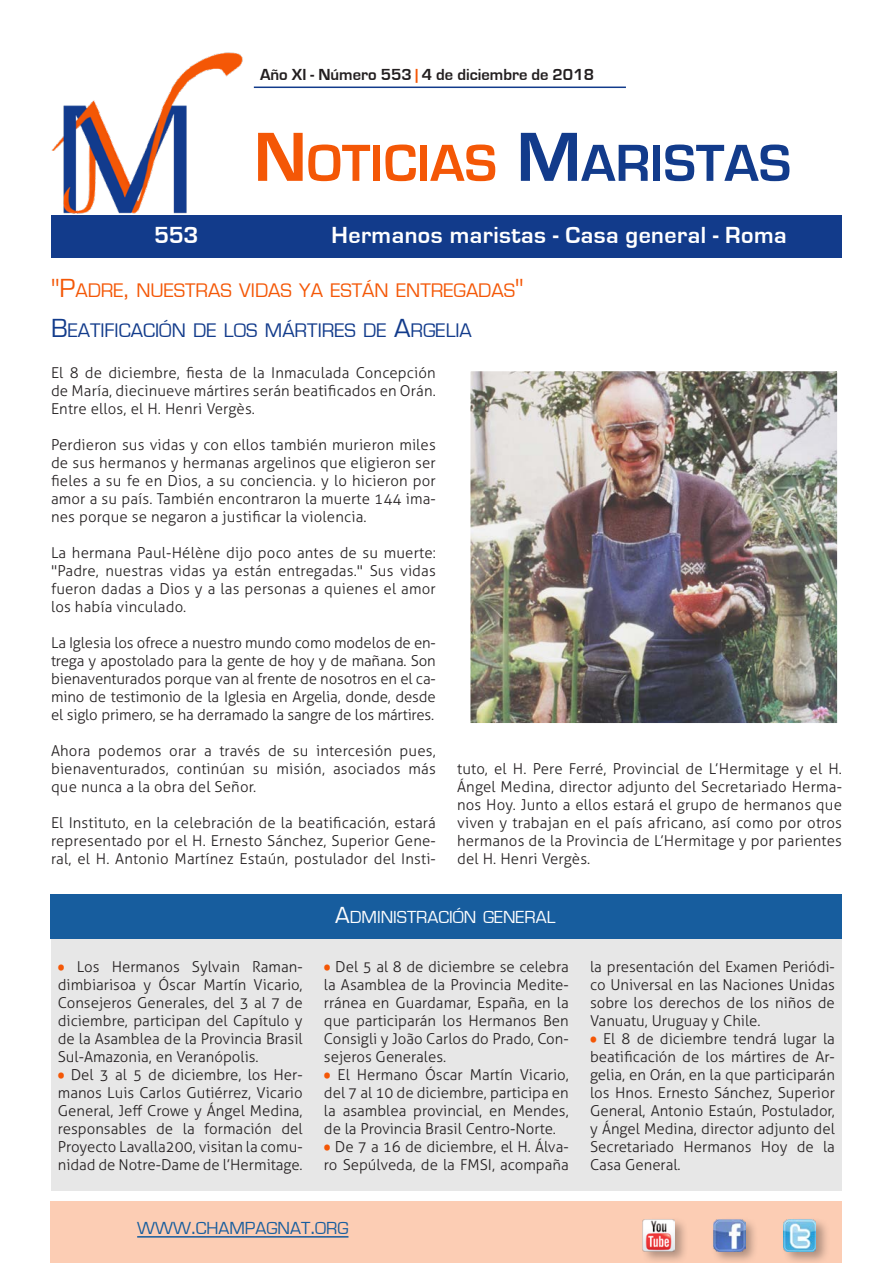
<style>
.page{position:relative;width:893px;height:1263px;background:#fff}
.page>*{position:absolute;margin:0;border:0;box-sizing:border-box;transform-origin:0 0}
.t1{font:700 54px "Eurostile";color:#f45706}
.t2{font:700 24px "Eurostile";letter-spacing:.02em;color:#fff}
.Titolo{font:20.25px "Eurostile";color:#f45706}
.Titolo-2{font:20.25px "Eurostile";color:#123b8b}
.TitoloBox{font:18px "Eurostile";color:#fff}
.t3{font:18px "Eurostile";color:#175d9e}
.t4{font:700 16.5px "Eurostile";color:#231f20}
.Testo_normal{font:300 15px/18px "Aller";letter-spacing:.01em;color:#231f20;text-align:justify}
.Testo_sinEspacio{font:300 15px/18px "Aller";color:#231f20;text-align:justify}
.s1{color:#f45706}
.s2{font-size:72px}
.s3{font-size:72px;color:#123b8b}
.s4{color:#123b8b}
.s5{font-size:27px}
.s6{font-family:"Berlin Sans FB";font-weight:400;color:#f45706}
.s7{font-size:24px}
</style>
<div class="page">
<div style="left:51px;top:215px;width:791px;height:43px;background:#123b8b"></div>
<div style="left:50px;top:1201px;width:792px;height:62px;background:#fccdb4"></div>
<hr style="left:137px;top:1236px;width:211px;height:1px;background:#175d9e">
<div style="left:711px;top:1217px;width:48px;height:46px;background:#231f20;opacity:.35"></div>
<img style="left:713px;top:1219px;width:32px;height:32px">
<div style="left:781px;top:1217px;width:49px;height:46px;background:#231f20;opacity:.35"></div>
<img style="left:784px;top:1219px;width:32px;height:32px">
<hr style="left:254px;top:87px;width:372px;height:1px;background:#123b8b">
<div style="left:641px;top:1217px;width:47px;height:46px;background:#231f20;opacity:.35"></div>
<img style="left:642px;top:1219px;width:33px;height:32px">
<img style="left:51px;top:52px;width:192px;height:162px">
<div style="left:51px;top:921px;width:791px;height:270px;background:#e7e7e7"></div>
<div style="left:50px;top:894px;width:792px;height:44px;background:#175d9e"></div>
<img style="left:471px;top:372px;width:365px;height:350px">
<p class="t4" style="left:260px;top:66px;width:335px">Año XI - Número 553 <span class="s1">|</span> 4 de diciembre de 2018</p>
<h1 class="t1" style="left:254px;top:134px;width:539px"><span class="s2">N</span>OTICIAS <span class="s3">M</span><span class="s4">ARISTAS</span></h1>
<h2 class="t2" style="left:154px;top:222px;width:46px">553</h2>
<h2 class="t2" style="left:332px;top:222px;width:457px">Hermanos maristas - Casa general - Roma</h2>
<p class="Titolo" style="left:51px;top:279px;width:474px"><span class="s5">"P</span>ADRE<span class="s5">,</span> NUESTRAS VIDAS YA ESTÁN ENTREGADAS<span class="s5">"</span></p>
<p class="Titolo-2" style="left:51px;top:319px;width:422px"><span class="s5">B</span>EATIFICACIÓN DE LOS MÁRTIRES DE <span class="s5">A</span>RGELIA</p>
<p class="Testo_normal" style="left:51px;top:364px;width:386px">El 8 de diciembre, fiesta de la Inmaculada Concepción de María, diecinueve mártires serán beatificados en Orán.<br>Entre ellos, el H. Henri Vergès.</p>
<p class="Testo_normal" style="left:51px;top:436px;width:386px">Perdieron sus vidas y con ellos también murieron miles de sus hermanos y hermanas argelinos que eligieron ser fieles a su fe en Dios, a su conciencia. y lo hicieron por amor a su país. También encontraron la muerte 144 ima&shy;nes porque se negaron a justificar la violencia.</p>
<p class="Testo_normal" style="left:51px;top:544px;width:386px">La hermana Paul-Hélène dijo poco antes de su muerte: "Padre, nuestras vidas ya están entregadas." Sus vidas fueron dadas a Dios y a las personas a quienes el amor los había vinculado.</p>
<p class="Testo_normal" style="left:51px;top:634px;width:386px">La Iglesia los ofrece a nuestro mundo como modelos de en&shy;trega y apostolado para la gente de hoy y de mañana. Son bienaventurados porque van al frente de nosotros en el ca&shy;mino de testimonio de la Iglesia en Argelia, donde, desde el siglo primero, se ha derramado la sangre de los mártires.</p>
<p class="Testo_normal" style="left:51px;top:742px;width:386px">Ahora podemos orar a través de su intercesión pues, bienaventurados, continúan su misión, asociados más que nunca a la obra del Señor.</p>
<p class="Testo_normal" style="left:51px;top:814px;width:386px">El Instituto, en la celebración de la beatificación, estará representado por el H. Ernesto Sánchez, Superior Gene&shy;ral, el H. Antonio Martínez Estaún, postulador del Insti-</p>
<p class="Testo_normal" style="left:457px;top:760px;width:386px">tuto, el H. Pere Ferré, Provincial de L’Hermitage y el H.<br>Ángel Medina, director adjunto del Secretariado Herma&shy;nos Hoy. Junto a ellos estará el grupo de hermanos que viven y trabajan en el país africano, así como por otros hermanos de la Provincia de L’Hermitage y por parientes del H. Henri Vergès.</p>
<p class="Testo_sinEspacio" style="left:58px;top:958px;width:246px"><span class="s6">•</span> Los Hermanos Sylvain Raman&shy;dimbiarisoa y Óscar Martín Vicario, Consejeros Generales, del 3 al 7 de diciembre, participan del Capítulo y de la Asamblea de la Provincia Brasil Sul-Amazonia, en Veranópolis.</p>
<p class="Testo_sinEspacio" style="left:58px;top:1066px;width:246px"><span class="s6">•</span> Del 3 al 5 de diciembre, los Her&shy;manos Luis Carlos Gutiérrez, Vicario General, Jeff Crowe y Ángel Medina, responsables de la formación del Proyecto Lavalla200, visitan la comu&shy;nidad de Notre-Dame de l’Hermitage.</p>
<p class="TitoloBox" style="left:335px;top:907px;width:222px"><span class="s7">A</span>DMINISTRACIÓN GENERAL</p>
<p class="Testo_sinEspacio" style="left:324px;top:958px;width:246px"><span class="s6">•</span> Del 5 al 8 de diciembre se celebra la Asamblea de la Provincia Medite&shy;rránea en Guardamar, España, en la que participarán los Hermanos Ben Consigli y João Carlos do Prado, Con&shy;sejeros Generales.</p>
<p class="Testo_sinEspacio" style="left:324px;top:1066px;width:246px"><span class="s6">•</span> El Hermano Óscar Martín Vicario, del 7 al 10 de diciembre, participa en la asamblea provincial, en Mendes, de la Provincia Brasil Centro-Norte.</p>
<p class="Testo_sinEspacio" style="left:324px;top:1138px;width:246px"><span class="s6">•</span> De 7 a 16 de diciembre, el H. Álva&shy;ro Sepúlveda, de la FMSI, acompaña</p>
<p class="t3" style="left:137px;top:1219px;width:213px">WWW<span class="s7">.</span>CHAMPAGNAT<span class="s7">.</span>ORG</p>
<p class="Testo_sinEspacio" style="left:590px;top:958px;width:246px">la presentación del Examen Periódi&shy;co Universal en las Naciones Unidas sobre los derechos de los niños de Vanuatu, Uruguay y Chile.</p>
<p class="Testo_sinEspacio" style="left:590px;top:1030px;width:246px"><span class="s6">•</span> El 8 de diciembre tendrá lugar la beatificación de los mártires de Ar&shy;gelia, en Orán, en la que participarán los Hnos. Ernesto Sánchez, Superior General, Antonio Estaún, Postulador, y Ángel Medina, director adjunto del Secretariado Hermanos Hoy de la Casa General.</p>
</div>
